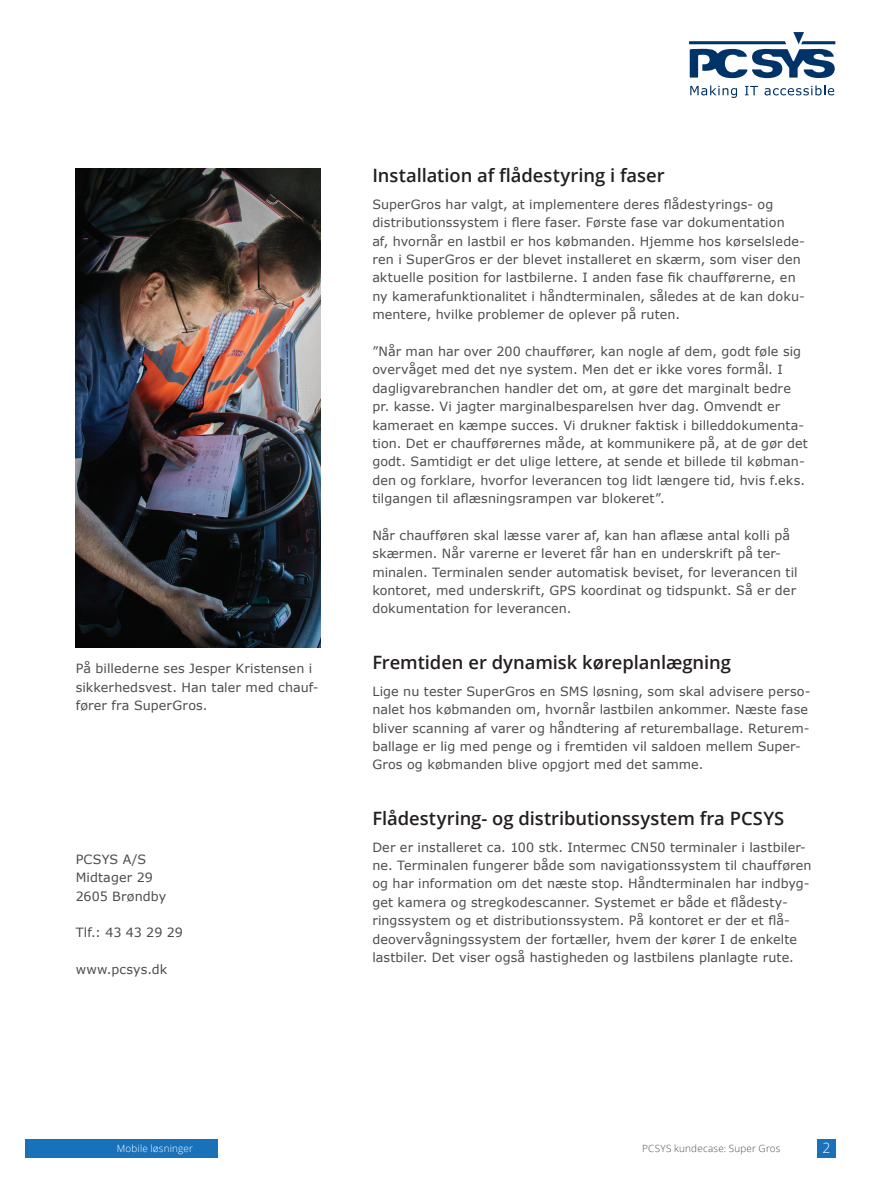
<style>
.page{position:relative;width:893px;height:1191px;background:#fff}
.page>*{position:absolute;margin:0;border:0;box-sizing:border-box;transform-origin:0 0}
.t1{font:600 18.45px "Open Sans";color:#231f20}
.t2{font:300 14.1px "Open Sans";color:#fff}
.t3{font:12.75px/18.5px "Verdana";letter-spacing:.005em;color:#4b4c4d}
.t4{font:300 9.9px "Open Sans";letter-spacing:.025em;color:#4b4c4d}
.t5{font:300 9.9px "Open Sans";letter-spacing:.02em;color:#fff}
</style>
<div class="page">
<div style="left:26px;top:1139px;width:192px;height:19px;background:#1971ba"></div>
<svg style="left:689px;top:32px;width:146px;height:46px"></svg>
<svg style="left:690px;top:85px;width:47px;height:13px"></svg>
<svg style="left:745px;top:86px;width:13px;height:9px"></svg>
<svg style="left:764px;top:85px;width:70px;height:10px"></svg>
<div style="left:817px;top:1139px;width:19px;height:19px;background:#1971ba"></div>
<img style="left:76px;top:168px;width:245px;height:479px">
<p class="t3" style="left:76px;top:659px;width:245px">På billederne ses Jesper Kristensen i sikkerhedsvest. Han taler med chauf&shy;fører fra SuperGros.</p>
<p class="t3" style="left:76px;top:850px;width:92px">PCSYS A/S<br>Midtager 29<br>2605 Brøndby</p>
<p class="t3" style="left:76px;top:923px;width:109px">Tlf.: 43 43 29 29</p>
<p class="t3" style="left:76px;top:960px;width:93px">www.pcsys.dk</p>
<h1 class="t1" style="left:372px;top:163px;width:294px">Installation af flådestyring i faser</h1>
<p class="t3" style="left:372px;top:195px;width:434px">SuperGros har valgt, at implementere deres flådestyrings- og distributionssystem i flere faser. Første fase var dokumentation<br>af, hvornår en lastbil er hos købmanden. Hjemme hos kørselslede&shy;ren i SuperGros er der blevet installeret en skærm, som viser den aktuelle position for lastbilerne. I anden fase fik chaufførerne, en ny kamerafunktionalitet i håndterminalen, således at de kan doku&shy;mentere, hvilke problemer de oplever på ruten.</p>
<p class="t3" style="left:372px;top:342px;width:437px">”Når man har over 200 chauffører, kan nogle af dem, godt føle sig overvåget med det nye system. Men det er ikke vores formål. I dagligvarebranchen handler det om, at gøre det marginalt bedre pr. kasse. Vi jagter marginalbesparelsen hver dag. Omvendt er kameraet en kæmpe succes. Vi drukner faktisk i billeddokumenta&shy;tion. Det er chaufførernes måde, at kommunikere på, at de gør det godt. Samtidigt er det ulige lettere, at sende et billede til købman&shy;den og forklare, hvorfor leverancen tog lidt længere tid, hvis f.eks. tilgangen til aflæsningsrampen var blokeret”.</p>
<p class="t3" style="left:372px;top:526px;width:427px">Når chaufføren skal læsse varer af, kan han aflæse antal kolli på skærmen. Når varerne er leveret får han en underskrift på ter&shy;minalen. Terminalen sender automatisk beviset, for leverancen til kontoret, med underskrift, GPS koordinat og tidspunkt. Så er der dokumentation for leverancen.</p>
<h1 class="t1" style="left:372px;top:650px;width:360px">Fremtiden er dynamisk køreplanlægning</h1>
<p class="t3" style="left:372px;top:682px;width:440px">Lige nu tester SuperGros en SMS løsning, som skal advisere perso&shy;nalet hos købmanden om, hvornår lastbilen ankommer. Næste fase bliver scanning af varer og håndtering af returemballage. Returem&shy;ballage er lig med penge og i fremtiden vil saldoen mellem Super-Gros og købmanden blive opgjort med det samme.</p>
<h1 class="t1" style="left:372px;top:806px;width:413px">Flådestyring- og distributionssystem fra PCSYS</h1>
<p class="t3" style="left:372px;top:838px;width:441px">Der er installeret ca. 100 stk. Intermec CN50 terminaler i lastbiler&shy;ne. Terminalen fungerer både som navigationssystem til chaufføren og har information om det næste stop. Håndterminalen har indbyg&shy;get kamera og stregkodescanner. Systemet er både et flådesty&shy;ringssystem og et distributionssystem. På kontoret er der et flå&shy;deovervågningssystem der fortæller, hvem der kører I de enkelte lastbiler. Det viser også hastigheden og lastbilens planlagte rute.</p>
<p class="t5" style="left:117px;top:1141px;width:78px">Mobile løsninger</p>
<p class="t4" style="left:642px;top:1141px;width:140px">PCSYS kundecase: Super Gros</p>
<p class="t2" style="left:823px;top:1138px;width:10px">2</p>
</div>
